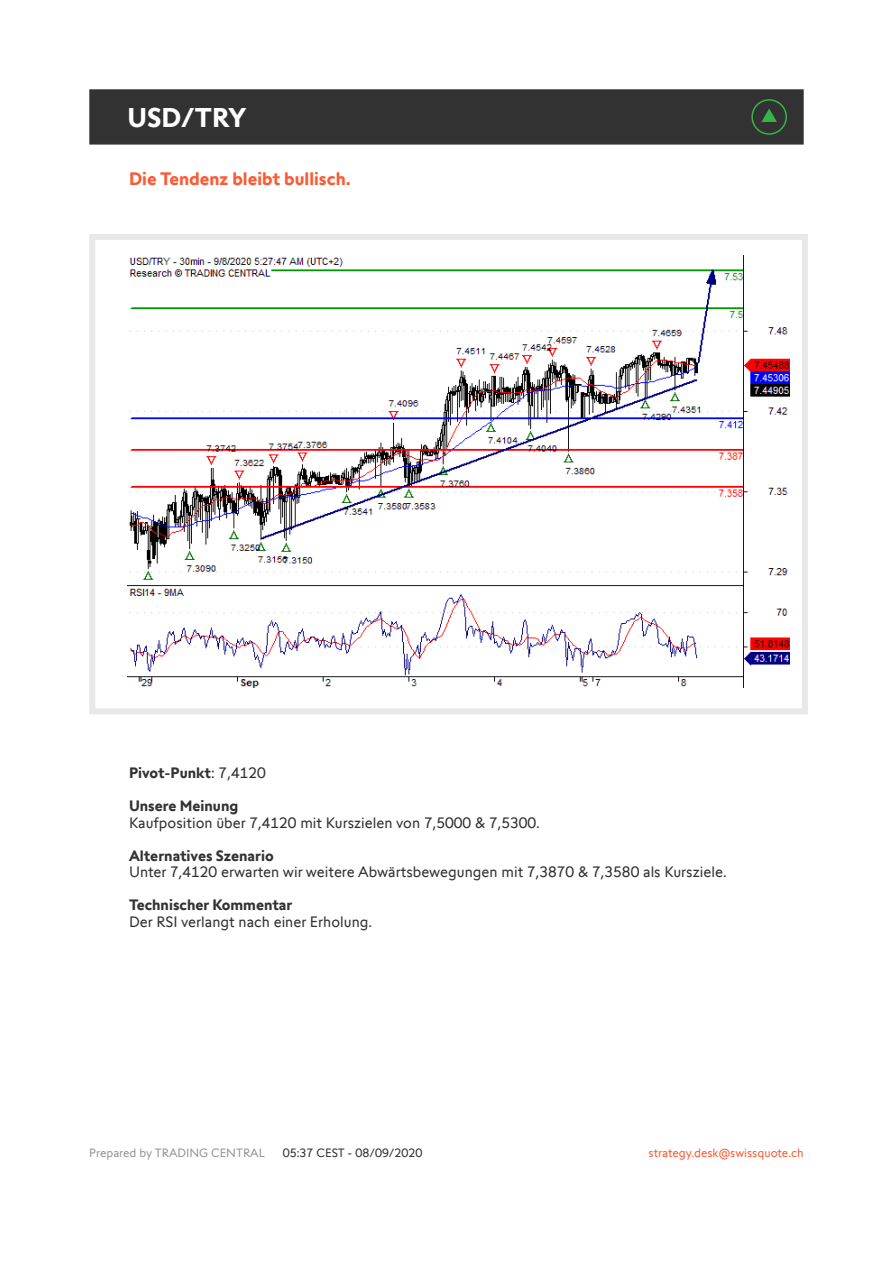
<style>
.page{position:relative;width:893px;height:1263px;background:#fff}
.page>*{position:absolute;margin:0;border:0;box-sizing:border-box;transform-origin:0 0}
.t1{font:700 27px "Swissquote CT";color:#fff}
.t2{font:700 18px "Swissquote CT";color:#fa5b35}
.t3{font:15px "Swissquote CT";color:#323232}
.t4{font:700 15px "Swissquote CT";color:#323232}
.t5{font:12px "Swissquote CT";color:#fa5b35}
.t6{font:12px "Swissquote CT";color:#939598}
.t7{font:12px "Swissquote CT";color:#323232}
.s1{font-weight:400}
</style>
<div class="page">
<div style="left:89px;top:234px;width:719px;height:480px;border:6px solid #e9e8e7"></div>
<div style="left:89px;top:89px;width:715px;height:56px;background:#323232;border:2px solid #323232"></div>
<img style="left:128px;top:255px;width:661px;height:432px">
<svg style="left:751px;top:99px;width:36px;height:36px"></svg>
<h1 class="t1" style="left:128px;top:101px;width:120px">USD/TRY</h1>
<p class="t2" style="left:129px;top:168px;width:223px">Die Tendenz bleibt bullisch.</p>
<p class="t4" style="left:129px;top:764px;width:138px">Pivot-Punkt<span class="s1">: 7,4120</span></p>
<p class="t4" style="left:129px;top:797px;width:111px">Unsere Meinung</p>
<p class="t3" style="left:129px;top:814px;width:412px">Kaufposition über 7,4120 mit Kurszielen von 7,5000 &amp; 7,5300.</p>
<p class="t4" style="left:129px;top:846px;width:146px">Alternatives Szenario</p>
<p class="t3" style="left:129px;top:863px;width:599px">Unter 7,4120 erwarten wir weitere Abwärtsbewegungen mit 7,3870 &amp; 7,3580 als Kursziele.</p>
<p class="t4" style="left:129px;top:896px;width:165px">Technischer Kommentar</p>
<p class="t3" style="left:129px;top:913px;width:245px">Der RSI verlangt nach einer Erholung.</p>
<p class="t6" style="left:89px;top:1145px;width:177px">Prepared by TRADING CENTRAL</p>
<p class="t7" style="left:283px;top:1145px;width:141px">05:37 CEST - 08/09/2020</p>
<p class="t5" style="left:649px;top:1145px;width:157px">strategy.desk@swissquote.ch</p>
</div>
